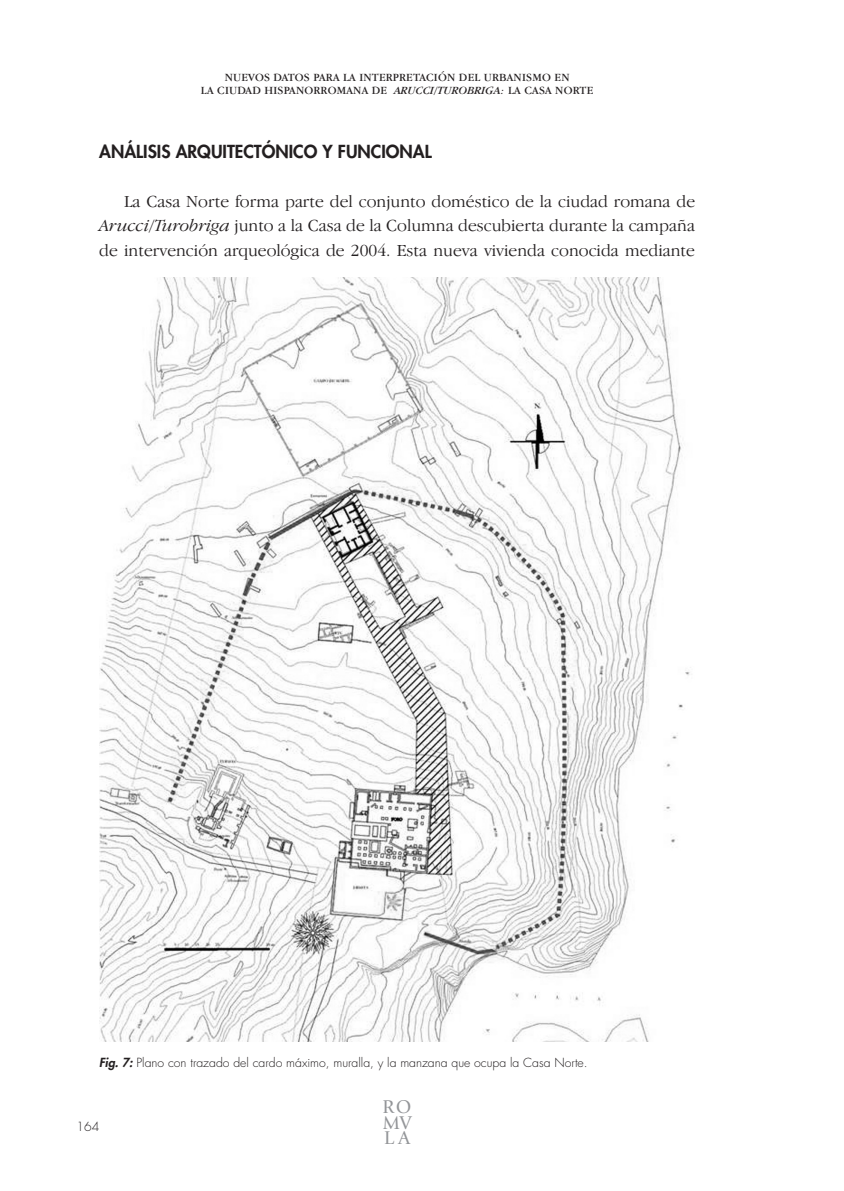
<style>
.page{position:relative;width:844px;height:1191px;background:#fff}
.page>*{position:absolute;margin:0;border:0;box-sizing:border-box;transform-origin:0 0}
.t1{font:19.25px/15.8px "Giovanni";color:#939598;text-align:justify}
.t2{font:300 17.5px/24.5px "Garamond IT Cby BT";color:#231f20;text-align:justify}
.t3{font:800 17.5px "Futura";color:#231f20}
.t4{font:300 12.25px "Futura";color:#231f20}
.t5{font:11.38px/13.7px "Garamond IT Cby BT";letter-spacing:.02em;color:#231f20;text-align:center}
.s1{font-style:italic}
.s2{font-weight:800;font-style:italic}
</style>
<div class="page">
<img style="left:99px;top:278px;width:591px;height:763px">
<p class="t5" style="left:201px;top:70px;width:394px">NUEVOS DATOS PARA LA INTERPRETACIÓN DEL URBANISMO EN<br>LA CIUDAD HISPANORROMANA DE <span class="s1">ARUCCI/TUROBRIGA:</span> LA CASA NORTE</p>
<p class="t3" style="left:99px;top:140px;width:334px">ANÁLISIS ARQUITECTÓNICO Y FUNCIONAL</p>
<p class="t2" style="left:99px;top:189px;width:597px;text-indent:25px">La Casa Norte forma parte del conjunto doméstico de la ciudad romana de <span class="s1">Arucci/Turobriga</span> junto a la Casa de la Columna descubierta durante la campaña de intervención arqueológica de 2004. Esta nueva vivienda conocida mediante</p>
<p class="t4" style="left:99px;top:1054px;width:490px"><span class="s2">Fig. 7:</span> Plano con trazado del cardo máximo, muralla, y la manzana que ocupa la Casa Norte.</p>
<p class="t4" style="left:76px;top:1118px;width:24px">164</p>
<p class="t1" style="left:382px;top:1098px;width:31px">RO MV LA</p>
</div>
